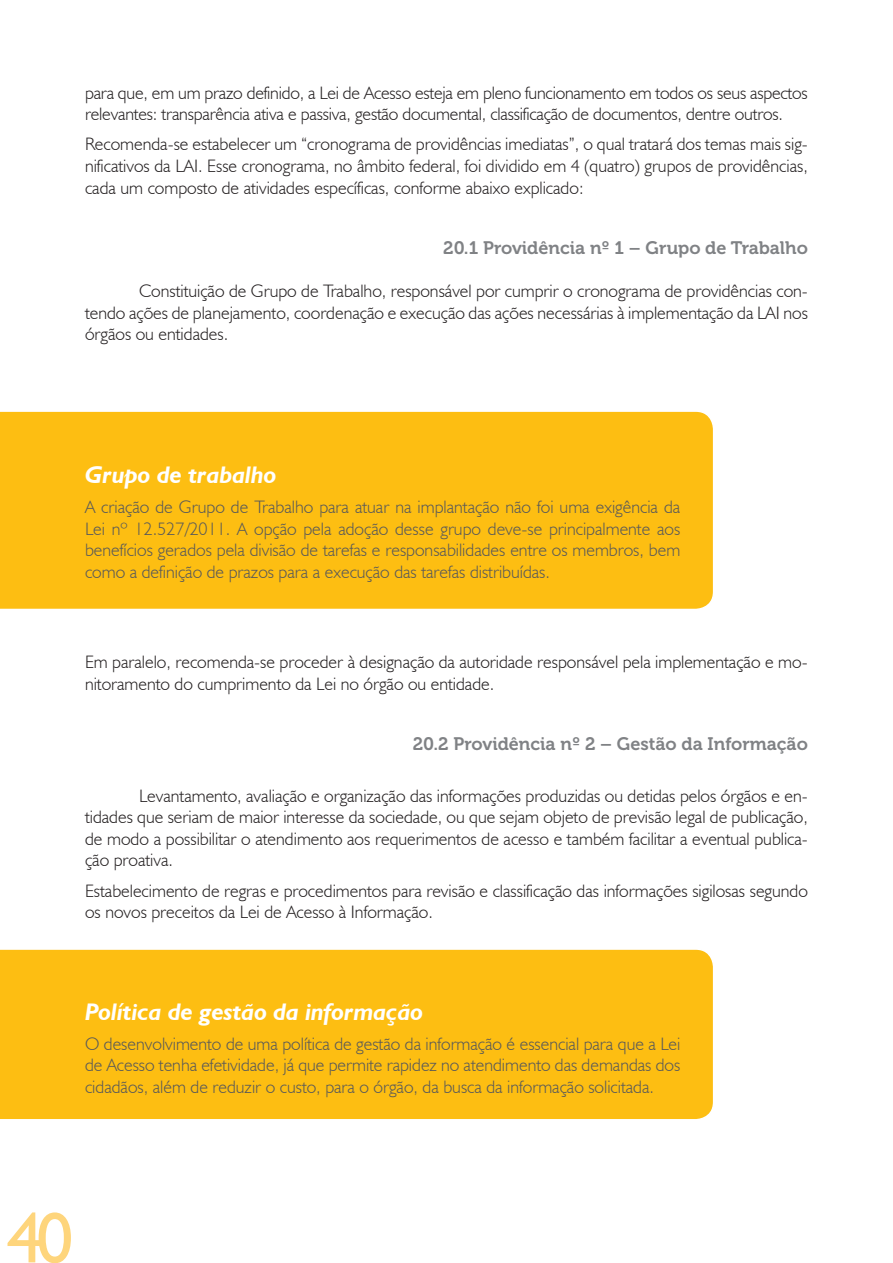
<style>
.page{position:relative;width:893px;height:1263px;background:#fff}
.page>*{position:absolute;margin:0;border:0;box-sizing:border-box;transform-origin:0 0}
.t1{font:72px "Humanist 521 BT";color:#fed57c}
.t2{font:italic 700 24px "Humanist 521 BT";color:#fff}
.t3{font:300 18px/21.6px "Humanist 521 BT";color:#231f20}
.t4{font:300 18px/21.6px "Humanist 521 BT";color:#57585a;text-align:justify}
.t5{font:18px "Museo 700";color:#808285}
</style>
<div class="page">
<div style="left:0;top:949px;width:713px;height:170px;background:#fdbe12"></div>
<div style="left:0;top:411px;width:713px;height:198px;background:#fdbe12"></div>
<p class="t3" style="left:85px;top:81px;width:724px">para que, em um prazo definido, a Lei de Acesso esteja em pleno funcionamento em todos os seus aspectos relevantes: transparência ativa e passiva, gestão documental, classificação de documentos, dentre outros.</p>
<p class="t3" style="left:85px;top:133px;width:724px;text-align:justify">Recomenda-se estabelecer um “cronograma de providências imediatas”, o qual tratará dos temas mais sig&shy;nificativos da LAI. Esse cronograma, no âmbito federal, foi dividido em 4 (quatro) grupos de providências, cada um composto de atividades específicas, conforme abaixo explicado:</p>
<p class="t5" style="left:443px;top:238px;width:366px">20.1 Providência nº 1 – Grupo de Trabalho</p>
<p class="t3" style="left:85px;top:280px;width:724px;text-align:justify;text-indent:54px">Constituição de Grupo de Trabalho, responsável por cumprir o cronograma de providências con&shy;tendo ações de planejamento, coordenação e execução das ações necessárias à implementação da LAI nos órgãos ou entidades.</p>
<h2 class="t2" style="left:85px;top:460px;width:193px">Grupo de trabalho</h2>
<p class="t4" style="left:85px;top:496px;width:597px">A criação de Grupo de Trabalho para atuar na implantação não foi uma exigência da Lei nº 12.527/2011. A opção pela adoção desse grupo deve-se principalmente aos benefícios gerados pela divisão de tarefas e responsabilidades entre os membros, bem como a definição de prazos para a execução das tarefas distribuídas.</p>
<p class="t3" style="left:85px;top:651px;width:724px">Em paralelo, recomenda-se proceder à designação da autoridade responsável pela implementação e mo&shy;nitoramento do cumprimento da Lei no órgão ou entidade.</p>
<p class="t5" style="left:413px;top:734px;width:397px">20.2 Providência nº 2 – Gestão da Informação</p>
<p class="t3" style="left:85px;top:784px;width:724px;text-align:justify;text-indent:54px">Levantamento, avaliação e organização das informações produzidas ou detidas pelos órgãos e en&shy;tidades que seriam de maior interesse da sociedade, ou que sejam objeto de previsão legal de publicação, de modo a possibilitar o atendimento aos requerimentos de acesso e também facilitar a eventual publica&shy;ção proativa.</p>
<p class="t3" style="left:85px;top:879px;width:724px">Estabelecimento de regras e procedimentos para revisão e classificação das informações sigilosas segundo os novos preceitos da Lei de Acesso à Informação.</p>
<h2 class="t2" style="left:85px;top:996px;width:340px">Política de gestão da informação</h2>
<p class="t4" style="left:85px;top:1032px;width:597px">O desenvolvimento de uma política de gestão da informação é essencial para que a Lei de Acesso tenha efetividade, já que permite rapidez no atendimento das demandas dos cidadãos, além de reduzir o custo, para o órgão, da busca da informação solicitada.</p>
<h1 class="t1" style="left:7px;top:1193px;width:67px">40</h1>
</div>
